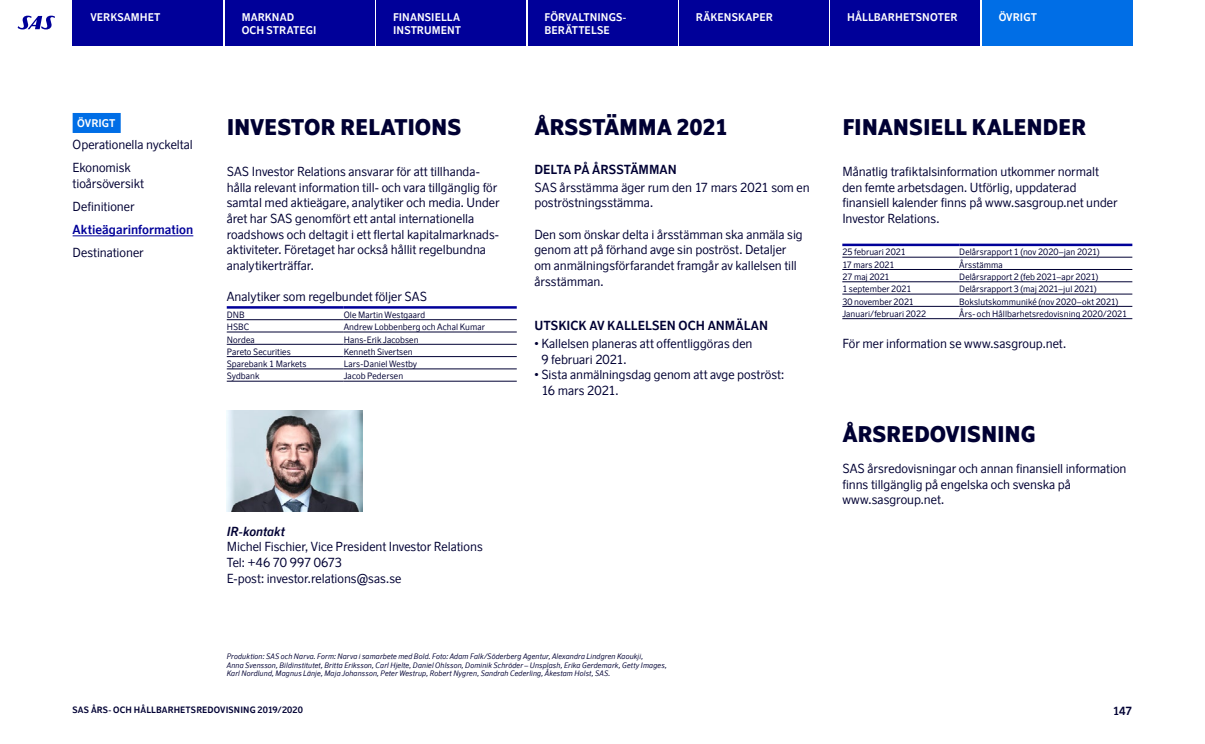
<style>
.page{position:relative;width:1205px;height:744px;background:#fff}
.page>*{position:absolute;margin:0;border:0;box-sizing:border-box;transform-origin:0 0}
.SAS19_LitenRubrik{font:900 21.62px "Scandinavian N";letter-spacing:-.01em;color:#003}
.SAS19_Brödtext{font:12.5px/15.6px "Scandinavian N";color:#003}
.SAS19_Meny{font:12.5px/15.6px "Scandinavian N";color:#003}
.SAS19_Litenrubrik_Me{font:700 12.5px "Scandinavian N";color:#003}
.SAS20_MenyMarkerad_R{font:700 12.5px "Scandinavian N";color:#009}
.SAS19_Litenrubrik_Me-2{font:italic 700 12.5px "Scandinavian N";letter-spacing:.005em;color:#003}
.t1{font:700 11.25px "Scandinavian N";color:#003}
.t2{font:700 10.62px/13.1px "Scandinavian N";letter-spacing:.005em;color:#fff}
.Tabelltext{font:8.75px "Scandinavian N";letter-spacing:.01em;color:#003}
.t3{font:700 8.75px "Scandinavian N";letter-spacing:.015em;color:#003}
.SAS19_Fotnot{font:italic 7.5px/8.8px "Scandinavian N";letter-spacing:.015em;color:#003}
</style>
<div class="page">
<hr style="left:842px;top:257px;width:117px;height:1px;background:#003">
<hr style="left:959px;top:257px;width:173px;height:1px;background:#003">
<hr style="left:842px;top:269px;width:117px;height:1px;background:#003">
<hr style="left:959px;top:269px;width:173px;height:1px;background:#003">
<hr style="left:842px;top:281px;width:117px;height:1px;background:#003">
<hr style="left:959px;top:281px;width:173px;height:1px;background:#003">
<hr style="left:842px;top:294px;width:117px;height:1px;background:#003">
<hr style="left:959px;top:294px;width:173px;height:1px;background:#003">
<hr style="left:842px;top:306px;width:117px;height:1px;background:#003">
<hr style="left:959px;top:306px;width:173px;height:1px;background:#003">
<hr style="left:842px;top:318px;width:117px;height:1px;background:#003">
<hr style="left:959px;top:318px;width:173px;height:1px;background:#003">
<hr style="left:842px;top:244px;width:117px;height:2px;background:#009">
<hr style="left:959px;top:244px;width:173px;height:2px;background:#009">
<hr style="left:227px;top:319px;width:117px;height:1px;background:#003">
<hr style="left:344px;top:319px;width:173px;height:1px;background:#003">
<hr style="left:227px;top:332px;width:117px;height:1px;background:#003">
<hr style="left:344px;top:332px;width:173px;height:1px;background:#003">
<hr style="left:227px;top:344px;width:117px;height:1px;background:#003">
<hr style="left:344px;top:344px;width:173px;height:1px;background:#003">
<hr style="left:227px;top:356px;width:117px;height:1px;background:#003">
<hr style="left:344px;top:356px;width:173px;height:1px;background:#003">
<hr style="left:227px;top:369px;width:117px;height:1px;background:#003">
<hr style="left:344px;top:369px;width:173px;height:1px;background:#003">
<hr style="left:227px;top:381px;width:117px;height:1px;background:#003">
<hr style="left:344px;top:381px;width:173px;height:1px;background:#003">
<hr style="left:227px;top:306px;width:117px;height:3px;background:#009">
<hr style="left:344px;top:306px;width:173px;height:3px;background:#009">
<img style="left:227px;top:410px;width:136px;height:102px">
<div style="left:376px;top:0;width:150px;height:45px;background:#009"></div>
<div style="left:225px;top:0;width:150px;height:45px;background:#009"></div>
<div style="left:830px;top:0;width:150px;height:45px;background:#009"></div>
<div style="left:73px;top:0;width:150px;height:45px;background:#009"></div>
<div style="left:679px;top:0;width:150px;height:45px;background:#009"></div>
<div style="left:528px;top:0;width:149px;height:45px;background:#009"></div>
<div style="left:982px;top:0;width:150px;height:45px;background:#006ee6"></div>
<svg style="left:18px;top:16px;width:37px;height:13px"></svg>
<div style="left:73px;top:113px;width:48px;height:20px;background:#006ee6"></div>
<hr style="left:73px;top:235px;width:120px;height:1px;background:#009">
<p class="t2" style="left:90px;top:11px;width:72px">VERKSAMHET</p>
<p class="t2" style="left:545px;top:11px;width:83px">FÖRVALTNINGS-</p>
<p class="t2" style="left:847px;top:11px;width:112px">HÅLLBARHETSNOTER</p>
<p class="t2" style="left:545px;top:24px;width:67px">BERÄTTELSE</p>
<p class="t2" style="left:696px;top:11px;width:79px">RÄKENSKAPER</p>
<p class="t2" style="left:999px;top:11px;width:40px">ÖVRIGT</p>
<p class="t2" style="left:242px;top:11px;width:76px">MARKNAD<br>OCH STRATEGI</p>
<p class="t2" style="left:393px;top:11px;width:69px">FINANSIELLA<br>INSTRUMENT</p>
<p class="t2" style="left:77px;top:116px;width:40px">ÖVRIGT</p>
<p class="SAS19_Meny" style="left:73px;top:137px;width:122px">Operationella nyckeltal</p>
<p class="SAS19_Meny" style="left:73px;top:160px;width:73px">Ekonomisk tioårsöversikt</p>
<p class="SAS19_Meny" style="left:73px;top:199px;width:64px">Definitioner</p>
<p class="SAS20_MenyMarkerad_R" style="left:73px;top:222px;width:122px">Aktieägarinformation</p>
<p class="SAS19_Meny" style="left:73px;top:245px;width:73px">Destinationer</p>
<p class="SAS19_LitenRubrik" style="left:227px;top:114px;width:236px">INVESTOR RELATIONS</p>
<p class="SAS19_Brödtext" style="left:227px;top:164px;width:274px">SAS Investor Relations ansvarar för att tillhanda&shy;hålla relevant information till- och vara tillgänglig för samtal med aktieägare, analytiker och media. Under året har SAS genomfört ett antal internationella roadshows och deltagit i ett flertal kapitalmarknads&shy;aktiviteter. Företaget har också hållit regelbundna analytikerträffar.</p>
<p class="SAS19_Brödtext" style="left:227px;top:289px;width:202px">Analytiker som regelbundet följer SAS</p>
<p class="Tabelltext" style="left:227px;top:309px;width:19px">DNB</p>
<p class="Tabelltext" style="left:344px;top:309px;width:83px">Ole Martin Westgaard</p>
<p class="Tabelltext" style="left:227px;top:321px;width:24px">HSBC</p>
<p class="Tabelltext" style="left:344px;top:321px;width:143px">Andrew Lobbenberg och Achal Kumar</p>
<p class="Tabelltext" style="left:227px;top:334px;width:30px">Nordea</p>
<p class="Tabelltext" style="left:344px;top:334px;width:76px">Hans-Erik Jacobsen</p>
<p class="Tabelltext" style="left:227px;top:346px;width:66px">Pareto Securities</p>
<p class="Tabelltext" style="left:344px;top:346px;width:71px">Kenneth Sivertsen</p>
<p class="Tabelltext" style="left:227px;top:358px;width:81px">Sparebank 1 Markets</p>
<p class="Tabelltext" style="left:344px;top:358px;width:75px">Lars-Daniel Westby</p>
<p class="Tabelltext" style="left:227px;top:371px;width:34px">Sydbank</p>
<p class="Tabelltext" style="left:344px;top:371px;width:61px">Jacob Pedersen</p>
<p class="SAS19_LitenRubrik" style="left:534px;top:114px;width:195px">ÅRSSTÄMMA 2021</p>
<p class="SAS19_Litenrubrik_Me" style="left:534px;top:161px;width:144px">DELTA PÅ ÅRSSTÄMMAN</p>
<p class="SAS19_Brödtext" style="left:534px;top:179px;width:277px">SAS årsstämma äger rum den 17 mars 2021 som en poströstningsstämma.</p>
<p class="SAS19_Brödtext" style="left:534px;top:226px;width:270px">Den som önskar delta i årsstämman ska anmäla sig genom att på förhand avge sin poströst. Detaljer om anmälningsförfarandet framgår av kallelsen till årsstämman.</p>
<p class="SAS19_Litenrubrik_Me" style="left:534px;top:317px;width:235px">UTSKICK AV KALLELSEN OCH ANMÄLAN</p>
<p class="SAS19_Brödtext" style="left:541px;top:335px;width:213px;text-indent:-7px">• Kallelsen planeras att offentliggöras den<br>9 februari 2021.</p>
<p class="SAS19_Brödtext" style="left:541px;top:367px;width:244px;text-indent:-7px">• Sista anmälningsdag genom att avge poströst:<br>16 mars 2021.</p>
<p class="SAS19_Litenrubrik_Me-2" style="left:227px;top:523px;width:60px">IR-kontakt</p>
<p class="SAS19_Brödtext" style="left:227px;top:539px;width:258px">Michel Fischier, Vice President Investor Relations</p>
<p class="SAS19_Brödtext" style="left:227px;top:554px;width:117px">Tel: +46 70 997 0673</p>
<p class="SAS19_Brödtext" style="left:227px;top:570px;width:176px">E-post: investor.relations@sas.se</p>
<p class="SAS19_Fotnot" style="left:227px;top:651px;width:418px">Produktion: SAS och Narva. Form: Narva i samarbete med Bold. Foto: Adam Falk/Söderberg Agentur, Alexandra Lindgren Kaoukji,</p>
<p class="SAS19_Fotnot" style="left:227px;top:660px;width:442px">Anna Svensson, Bildinstitutet, Britta Eriksson, Carl Hjelte, Daniel Ohlsson, Dominik Schröder – Unsplash, Erika Gerdemark, Getty Images,<br>Karl Nordlund, Magnus Länje, Maja Johansson, Peter Westrup, Robert Nygren, Sandrah Cederling, Åkestam Holst, SAS.</p>
<p class="SAS19_LitenRubrik" style="left:842px;top:114px;width:246px">FINANSIELL KALENDER</p>
<p class="SAS19_Brödtext" style="left:842px;top:164px;width:277px">Månatlig trafiktalsinformation utkommer normalt den femte arbetsdagen. Utförlig, uppdaterad finansiell kalender finns på www.sasgroup.net under Investor Relations.</p>
<p class="Tabelltext" style="left:842px;top:247px;width:65px">25 februari 2021</p>
<p class="Tabelltext" style="left:959px;top:247px;width:142px">Delårsrapport 1 (nov 2020–jan 2021)</p>
<p class="Tabelltext" style="left:842px;top:259px;width:54px">17 mars 2021</p>
<p class="Tabelltext" style="left:959px;top:259px;width:45px">Årsstämma</p>
<p class="Tabelltext" style="left:842px;top:271px;width:49px">27 maj 2021</p>
<p class="Tabelltext" style="left:959px;top:271px;width:141px">Delårsrapport 2 (feb 2021–apr 2021)</p>
<p class="Tabelltext" style="left:842px;top:283px;width:71px">1 september 2021</p>
<p class="Tabelltext" style="left:959px;top:283px;width:139px">Delårsrapport 3 (maj 2021–jul 2021)</p>
<p class="Tabelltext" style="left:842px;top:296px;width:73px">30 november 2021</p>
<p class="Tabelltext" style="left:959px;top:296px;width:161px">Bokslutskommuniké (nov 2020–okt 2021)</p>
<p class="Tabelltext" style="left:842px;top:308px;width:86px">Januari/februari 2022</p>
<p class="Tabelltext" style="left:959px;top:308px;width:169px">Års- och Hållbarhetsredovisning 2020/2021</p>
<p class="SAS19_Brödtext" style="left:842px;top:335px;width:225px">För mer information se www.sasgroup.net.</p>
<p class="SAS19_LitenRubrik" style="left:842px;top:420px;width:195px">ÅRSREDOVISNING</p>
<p class="SAS19_Brödtext" style="left:842px;top:460px;width:286px">SAS årsredovisningar och annan finansiell information finns tillgänglig på engelska och svenska på www.sasgroup.net.</p>
<p class="t3" style="left:73px;top:704px;width:232px">SAS ÅRS- OCH HÅLLBARHETSREDOVISNING 2019/2020</p>
<p class="t1" style="left:1113px;top:704px;width:21px">147</p>
</div>
